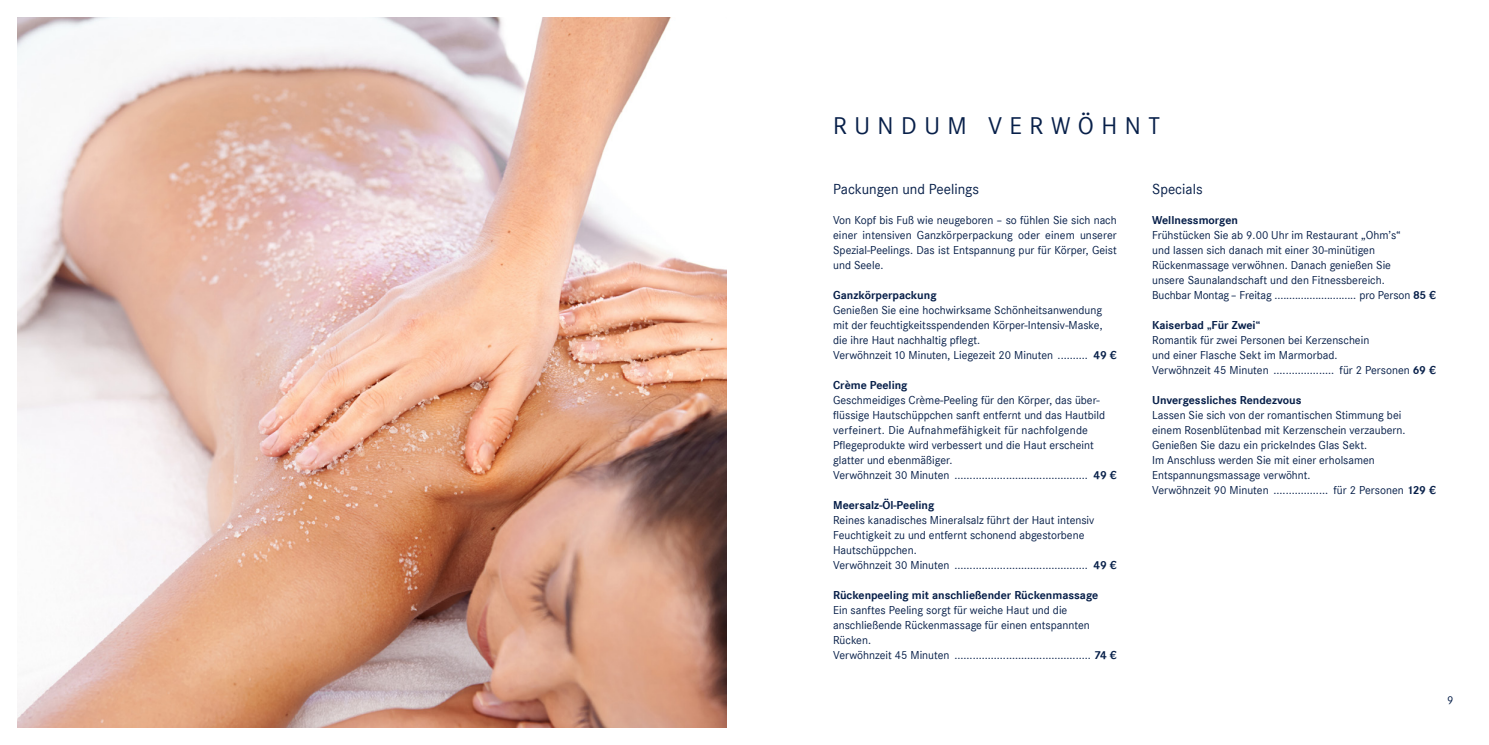
<style>
.page{position:relative;width:1489px;height:745px;background:#fff}
.page>*{position:absolute;margin:0;border:0;box-sizing:border-box;transform-origin:0 0}
.t1{font:25px "Corporate S";letter-spacing:.3em;color:#071f49}
.t2{font:15px "Corporate S";color:#071f49}
.t3{font:11.88px/15px "Corporate S";color:#071f49}
.t4{font:700 11.88px "Corporate S";color:#071f49}
.s1{font-weight:700}
</style>
<div class="page">
<img style="left:18px;top:18px;width:708px;height:708px">
<h1 class="t1" style="left:833px;top:111px;width:328px">RUNDUM VERWÖHNT</h1>
<p class="t2" style="left:833px;top:180px;width:147px">Packungen und Peelings</p>
<p class="t3" style="left:833px;top:212px;width:285px;text-align:justify">Von Kopf bis Fuß wie neugeboren – so fühlen Sie sich nach einer intensiven Ganzkörperpackung oder einem unserer Spezial-Peelings. Das ist Entspannung pur für Körper, Geist und Seele.</p>
<p class="t4" style="left:833px;top:288px;width:105px">Ganzkörperpackung</p>
<p class="t3" style="left:833px;top:302px;width:285px">Genießen Sie eine hochwirksame Schönheitsanwendung mit der feuchtigkeitsspendenden Körper-Intensiv-Maske, die ihre Haut nachhaltig pflegt.<br>Verwöhnzeit10 Minuten, Liegezeit 20 Minuten .......... <span class="s1">49 €</span></p>
<p class="t4" style="left:833px;top:378px;width:76px">Crème Peeling</p>
<p class="t3" style="left:833px;top:392px;width:285px">Geschmeidiges Crème-Peeling für den Körper, das über&shy;flüssige Hautschüppchen sanft entfernt und das Hautbild verfeinert. Die Aufnahmefähigkeit für nachfolgende Pflegeprodukte wird verbessert und die Haut erscheint glatter und ebenmäßiger.<br>Verwöhnzeit 30 Minuten ............................................ <span class="s1">49 €</span></p>
<p class="t4" style="left:833px;top:498px;width:103px">Meersalz-Öl-Peeling</p>
<p class="t3" style="left:833px;top:512px;width:285px">Reines kanadisches Mineralsalz führt der Haut intensiv Feuchtigkeit zu und entfernt schonend abgestorbene Hautschüppchen.<br>Verwöhnzeit 30 Minuten ............................................ <span class="s1">49 €</span></p>
<p class="t4" style="left:833px;top:588px;width:266px">Rückenpeeling mit anschließender Rückenmassage</p>
<p class="t3" style="left:833px;top:602px;width:285px">Ein sanftes Peeling sorgt für weiche Haut und die anschließende Rückenmassage für einen entspannten Rücken.<br>Verwöhnzeit 45 Minuten ............................................. <span class="s1">74 €</span></p>
<p class="t2" style="left:1152px;top:180px;width:52px">Specials</p>
<p class="t4" style="left:1152px;top:213px;width:87px">Wellnessmorgen</p>
<p class="t3" style="left:1152px;top:227px;width:285px">Frühstücken Sie ab 9.00 Uhr im Restaurant „Ohm’s“<br>und lassen sich danach mit einer 30-minütigen Rückenmassage verwöhnen. Danach genießen Sie<br>unsere Saunalandschaft und den Fitnessbereich.<br>Buchbar Montag – Freitag ............................ pro Person <span class="s1">85 €</span></p>
<p class="t4" style="left:1152px;top:318px;width:109px">Kaiserbad „Für Zwei“</p>
<p class="t3" style="left:1152px;top:332px;width:285px">Romantik für zwei Personen bei Kerzenschein<br>und einer Flasche Sekt im Marmorbad.<br>Verwöhnzeit 45 Minuten .................... für 2 Personen <span class="s1">69 €</span></p>
<p class="t4" style="left:1152px;top:393px;width:151px">Unvergessliches Rendezvous</p>
<p class="t3" style="left:1152px;top:407px;width:285px">Lassen Sie sich von der romantischen Stimmung bei<br>einem Rosenblütenbad mit Kerzenschein verzaubern.<br>Genießen Sie dazu ein prickelndes Glas Sekt.<br>Im Anschluss werden Sie mit einer erholsamen Entspannungsmassage verwöhnt.<br>Verwöhnzeit 90 Minuten .................. für 2 Personen <span class="s1">129 €</span></p>
<p class="t3" style="left:1446px;top:692px;width:8px">9</p>
</div>
